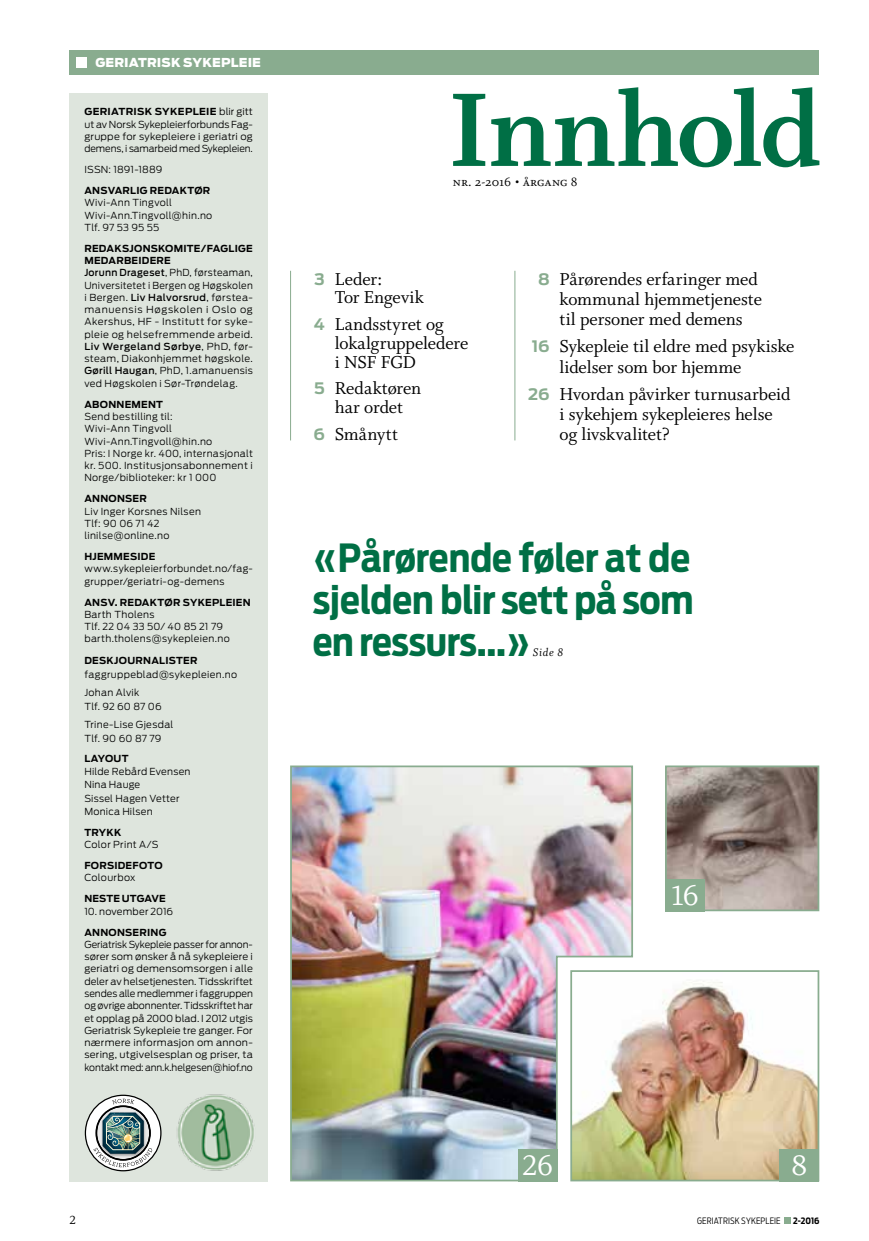
<style>
.page{position:relative;width:869px;height:1241px;background:#fff}
.page>*{position:absolute;margin:0;border:0;box-sizing:border-box;transform-origin:0 0}
.t1{font:116.9px "Whitman Bold LF";letter-spacing:-.025em;color:#006f45}
.t2{font:700 38.5px/42px "Antenna Cond";letter-spacing:-.01em;color:#006f45;text-align:justify}
.t3{font:31.5px "Whitman Roman LF";color:#fff}
.t4{font:19.25px/20.1px "Whitman Roman LF";letter-spacing:-.005em;color:#000}
.t5{font:14px "Whitman Small Caps Os F";letter-spacing:.005em;color:#000}
.t6{font:13.12px "Whitman Roman LF";color:#000}
.t7{font:900 12.25px "Antenna";letter-spacing:.01em;color:#fff}
.t8{font:12.25px "Whitman Italic LF";color:#000}
.t9{font:300 9.62px/12.2px "Antenna";letter-spacing:.03em;color:#000}
.t10{font:700 9.62px "Antenna";letter-spacing:.025em;color:#000}
.t11{font:300 9.62px "Antenna";letter-spacing:.01em;color:#000}
.t12{font:300 9.62px "Antenna";letter-spacing:.005em;color:#000}
.t13{font:300 8.75px "Antenna Cond";letter-spacing:.01em;color:#000}
.t14{font:700 8.75px "Antenna Cond";color:#000}
.s1{font-weight:700}
.s2{font-weight:500}
.s3{font-family:"Antenna";font-weight:700;font-size:15.75px;color:#89ac8f}
</style>
<div class="page">
<div style="left:783px;top:1216px;width:7px;height:7px;background:#89ac8f"></div>
<div style="left:69px;top:93px;width:199px;height:1088px;background:#dee5dd"></div>
<svg style="left:85px;top:1095px;width:76px;height:75px"></svg>
<div style="left:85px;top:1094px;width:76px;height:77px;border:1px solid #000;border-radius:50%"></div>
<img style="left:93px;top:1098px;width:59px;height:68px">
<img style="left:177px;top:1094px;width:78px;height:77px">
<div style="left:69px;top:50px;width:750px;height:24px;background:#89ac8f"></div>
<div style="left:76px;top:57px;width:11px;height:10px;background:#fff"></div>
<hr style="left:514px;top:271px;width:1px;height:169px;background:#89ac8f">
<hr style="left:290px;top:271px;width:1px;height:169px;background:#89ac8f">
<img style="left:290px;top:765px;width:343px;height:417px">
<img style="left:667px;top:768px;width:149px;height:140px">
<div style="left:664px;top:765px;width:155px;height:146px;border:2px solid #89ac8f"></div>
<img style="left:573px;top:973px;width:243px;height:205px">
<div style="left:570px;top:970px;width:249px;height:211px;border:2px solid #89ac8f"></div>
<div style="left:517px;top:1148px;width:40px;height:33px;background:#89ac8f"></div>
<div style="left:779px;top:1148px;width:40px;height:33px;background:#89ac8f"></div>
<div style="left:664px;top:878px;width:40px;height:33px;background:#89ac8f"></div>
<p class="t7" style="left:95px;top:55px;width:167px">GERIATRISK SYKEPLEIE</p>
<p class="t9" style="left:84px;top:106px;width:170px;text-align:justify"><span class="s1">GERIATRISK SYKEPLEIE</span> blir gitt ut av Norsk Sykepleierforbunds Fag&shy;gruppe for sykepleiere i geriatri og demens, i samarbeid med Sykepleien.</p>
<p class="t12" style="left:84px;top:164px;width:80px">ISSN: 1891-1889</p>
<p class="t10" style="left:84px;top:185px;width:127px">ANSVARLIG REDAKTØR</p>
<p class="t9" style="left:84px;top:197px;width:129px">Wivi-Ann Tingvoll<br>Wivi-Ann.Tingvoll@hin.no<br>Tlf. 97 53 95 55</p>
<p class="t9" style="left:84px;top:242px;width:170px"><span class="s1">REDAKSJONSKOMITE/FAGLIGE<br>MEDARBEIDERE<br></span><span class="s2">Jorunn Drageset</span>, PhD, førsteaman,<br>Universitetet i Bergen og Høgskolen i Bergen. <span class="s2">Liv Halvorsrud</span>, førstea&shy;manuensis Høgskolen i Oslo og<br>Akershus, HF - Institutt for syke&shy;pleie og helsefremmende arbeid.<br><span class="s2">Liv Wergeland Sørbye</span>, PhD, før&shy;steam, Diakonhjemmet høgskole.<br><span class="s2">Gørill Haugan</span>, PhD, 1.amanuensis ved Høgskolen i Sør-Trøndelag.</p>
<p class="t10" style="left:84px;top:398px;width:80px">ABONNEMENT</p>
<p class="t9" style="left:84px;top:410px;width:170px">Send bestilling til:<br>Wivi-Ann Tingvoll<br>Wivi-Ann.Tingvoll@hin.no<br>Pris: I Norge kr. 400, internasjonalt kr. 500. Institusjonsabonnement i<br>Norge/biblioteker: kr 1 000</p>
<p class="t10" style="left:84px;top:493px;width:64px">ANNONSER</p>
<p class="t9" style="left:84px;top:505px;width:118px">Liv Inger Korsnes Nilsen<br>Tlf: 90 06 71 42 linilse@online.no</p>
<p class="t10" style="left:84px;top:550px;width:72px">HJEMMESIDE</p>
<p class="t9" style="left:84px;top:562px;width:170px">www.sykepleierforbundet.no/fag&shy;grupper/geriatri-og-demens</p>
<p class="t10" style="left:84px;top:596px;width:168px">ANSV. REDAKTØR SYKEPLEIEN</p>
<p class="t9" style="left:84px;top:608px;width:147px">Barth Tholens<br>Tlf. 22 04 33 50/ 40 85 21 79 barth.tholens@sykepleien.no</p>
<p class="t10" style="left:84px;top:655px;width:114px">DESKJOURNALISTER</p>
<p class="t9" style="left:84px;top:665px;width:154px;line-height:18.6px">faggruppeblad@sykepleien.no<br>Johan Alvik</p>
<p class="t9" style="left:84px;top:696px;width:90px;line-height:18.6px">Tlf. 92 60 87 06<br>Trine-Lise Gjesdal</p>
<p class="t9" style="left:84px;top:731px;width:78px">Tlf. 90 60 87 79</p>
<p class="t10" style="left:84px;top:752px;width:46px">LAYOUT</p>
<p class="t9" style="left:84px;top:764px;width:108px;line-height:13.3px">Hilde Rebård Evensen<br>Nina Hauge<br>Sissel Hagen Vetter<br>Monica Hilsen</p>
<p class="t10" style="left:84px;top:826px;width:38px">TRYKK</p>
<p class="t9" style="left:84px;top:838px;width:76px">Color Print A/S</p>
<p class="t10" style="left:84px;top:859px;width:80px">FORSIDEFOTO</p>
<p class="t9" style="left:84px;top:871px;width:52px">Colourbox</p>
<p class="t10" style="left:84px;top:893px;width:83px">NESTE UTGAVE</p>
<p class="t11" style="left:84px;top:905px;width:90px">10. november 2016</p>
<p class="t10" style="left:84px;top:926px;width:83px">ANNONSERING</p>
<p class="t9" style="left:84px;top:938px;width:170px;text-align:justify">Geriatrisk Sykepleie passer for annon&shy;sører som ønsker å nå sykepleiere i geriatri og demensomsorgen i alle deler av helsetjenesten. Tidsskriftet sendes alle medlemmer i faggruppen og øvrige abonnenter. Tidsskriftet har et opplag på 2000 blad. I 2012 utgis Geriatrisk Sykepleie tre ganger. For nærmere informasjon om annon&shy;sering, utgivelsesplan og priser, ta kontakt med: ann.k.helgesen@hiof.no</p>
<h1 class="t1" style="left:448px;top:65px;width:374px">Innhold</h1>
<h3 class="t5" style="left:452px;top:174px;width:126px">nr. 2-2016 • årgang 8</h3>
<h3 class="t4" style="left:334px;top:269px;width:90px;line-height:18.9px;text-indent:-20px"><span class="s3">3</span> Leder:<br>Tor Engevik</h3>
<h3 class="t4" style="left:334px;top:315px;width:135px;line-height:18.9px;text-indent:-21px"><span class="s3">4</span> Landsstyret og lokalgruppeledere i NSF FGD</h3>
<h3 class="t4" style="left:314px;top:379px;width:108px;line-height:18.9px;text-align:center"><span class="s3">5</span> Redaktøren har ordet</h3>
<h3 class="t4" style="left:313px;top:424px;width:86px"><span class="s3">6</span> Smånytt</h3>
<h3 class="t4" style="left:559px;top:269px;width:204px;text-indent:-22px"><span class="s3">8</span> Pårørendes erfaringer med kommunal hjemmetjeneste til personer med demens</h3>
<h3 class="t4" style="left:559px;top:337px;width:236px;text-indent:-28px"><span class="s3">16</span> Sykepleie til eldre med psykiske lidelser som bor hjemme</h3>
<h3 class="t4" style="left:559px;top:384px;width:232px;text-indent:-31px"><span class="s3">26</span> Hvordan påvirker turnusarbeid i sykehjem sykepleieres helse og livskvalitet?</h3>
<h2 class="t2" style="left:312px;top:537px;width:382px">«Pårørende føler at de sjelden blir sett på som en ressurs...»</h2>
<p class="t8" style="left:532px;top:645px;width:32px">Side 8</p>
<h3 class="t3" style="left:670px;top:877px;width:29px">16</h3>
<h3 class="t3" style="left:522px;top:1147px;width:33px">26</h3>
<h3 class="t3" style="left:790px;top:1147px;width:18px">8</h3>
<h3 class="t6" style="left:69px;top:1212px;width:8px">2</h3>
<p class="t13" style="left:697px;top:1214px;width:85px">GERIATRISK SYKEPLEIE</p>
<p class="t14" style="left:792px;top:1214px;width:28px">2-2016</p>
</div>
